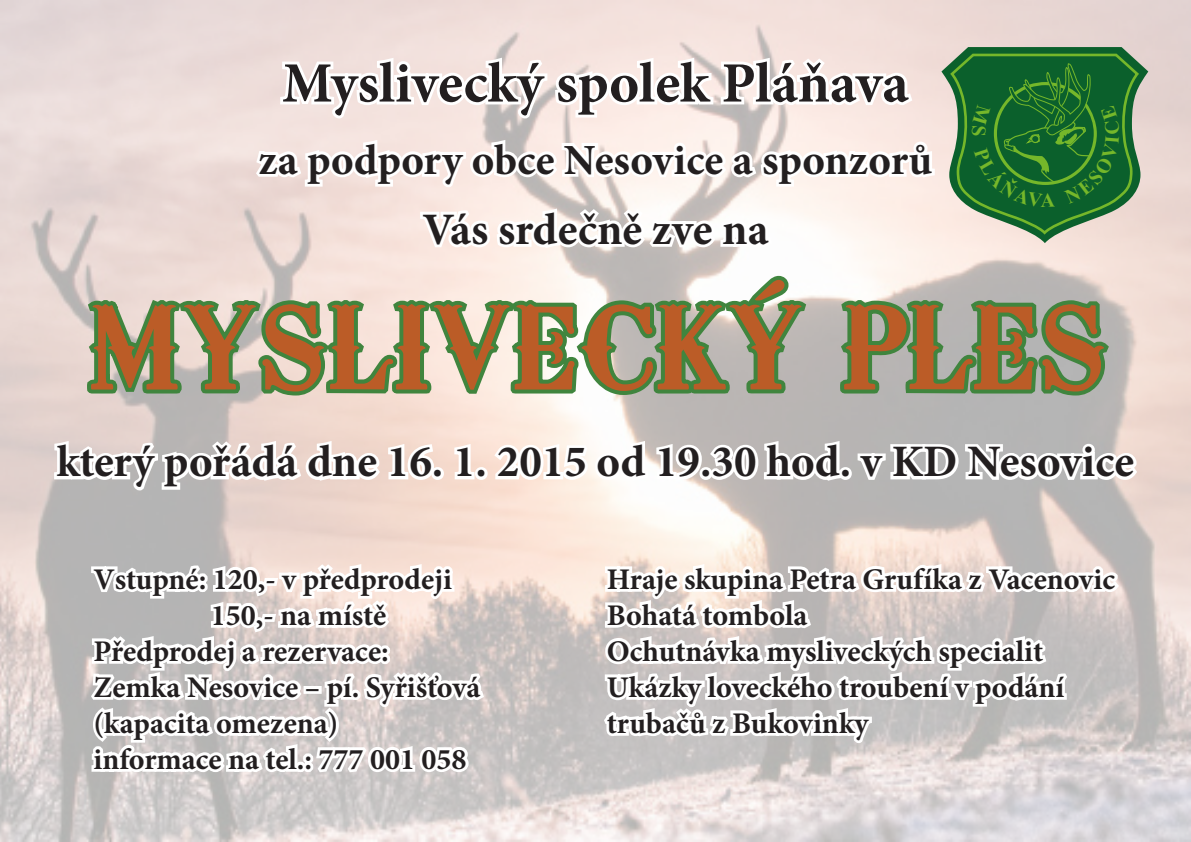
<style>
.page{position:relative;width:1191px;height:842px;background:#fff}
.page>*{position:absolute;margin:0;border:0;box-sizing:border-box;transform-origin:0 0}
.t1{font:104.7px "Oklahoma";color:#bb5c27}
.t2{font:700 57px "Minion Pro";color:#231f20}
.t3{font:700 45px "Minion Pro";color:#231f20}
.t4{font:700 43px "Minion Pro";letter-spacing:.005em;color:#231f20}
.t5{font:700 30px/36px "Minion Pro";color:#231f20}
</style>
<div class="page">
<img style="left:0;top:0;width:1190px;height:842px">
<svg style="left:941px;top:47px;width:207px;height:196px;background:#cbc9bc"></svg>
<svg style="left:277px;top:54px;width:639px;height:67px"></svg>
<svg style="left:83px;top:269px;width:727px;height:132px;background:#aabb9e"></svg>
<svg style="left:836px;top:295px;width:277px;height:106px;background:#819f7e"></svg>
<svg style="left:600px;top:560px;width:522px;height:186px"></svg>
<svg style="left:51px;top:437px;width:386px;height:56px"></svg>
<div style="left:431px;top:467px;width:13px;height:13px;border:6px solid #fff;border-radius:50%"></div>
<svg style="left:451px;top:440px;width:26px;height:42px"></svg>
<div style="left:475px;top:467px;width:12px;height:13px;border:6px solid #fff;border-radius:50%"></div>
<svg style="left:489px;top:437px;width:357px;height:48px"></svg>
<div style="left:839px;top:467px;width:12px;height:13px;border:6px solid #fff;border-radius:50%"></div>
<svg style="left:854px;top:440px;width:287px;height:46px"></svg>
<svg style="left:252px;top:136px;width:686px;height:54px"></svg>
<svg style="left:417px;top:204px;width:359px;height:49px"></svg>
<svg style="left:87px;top:560px;width:401px;height:215px"></svg>
<svg style="left:949px;top:51px;width:190px;height:186px;background:#357a42"></svg>
<p class="t2" style="left:282px;top:43px;width:628px">Myslivecký spolek Pláňava</p>
<p class="t4" style="left:258px;top:130px;width:675px">za podpory obce Nesovice a sponzorů</p>
<p class="t3" style="left:422px;top:198px;width:348px">Vás srdečně zve na</p>
<p class="t1" style="left:85px;top:280px;width:1022px">MYSLIVECKÝ PLES</p>
<p class="t3" style="left:57px;top:430px;width:1079px">který pořádá dne 16. 1. 2015 od 19.30 hod. v KD Nesovice</p>
<p class="t5" style="left:211px;top:561px;width:242px;text-indent:-117px">Vstupné: 120,- v předprodeji<br>150,- na místě</p>
<p class="t5" style="left:94px;top:633px;width:388px">Předprodej a rezervace:<br>Zemka Nesovice – pí. Syřišťová</p>
<p class="t5" style="left:94px;top:705px;width:246px">(kapacita omezena)</p>
<p class="t5" style="left:94px;top:741px;width:374px">informace na tel.: 777 001 058</p>
<p class="t5" style="left:607px;top:561px;width:510px">Hraje skupina Petra Grufíka z Vacenovic<br>Bohatá tombola</p>
<p class="t5" style="left:607px;top:633px;width:438px">Ochutnávka mysliveckých specialit</p>
<p class="t5" style="left:607px;top:669px;width:459px">Ukázky loveckého troubení v podání trubačů z Bukovinky</p>
</div>
